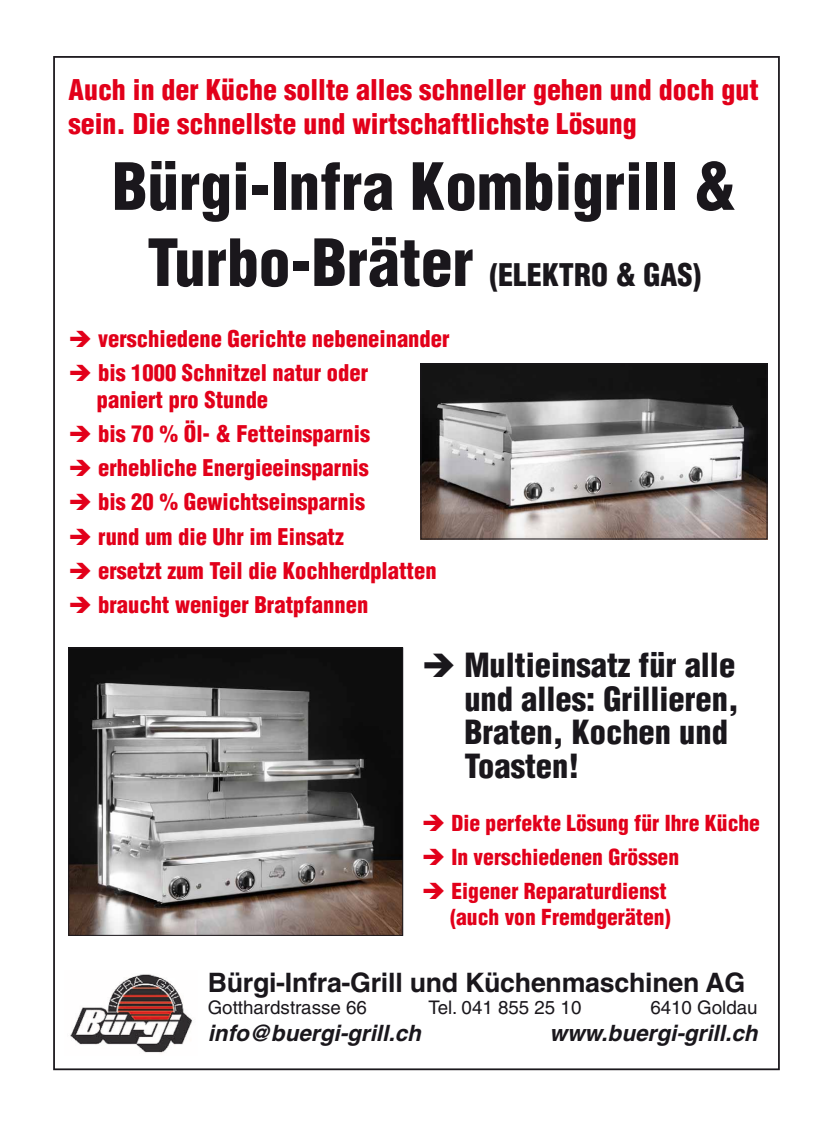
<style>
.page{position:relative;width:833px;height:1134px;background:#fff}
.page>*{position:absolute;margin:0;border:0;box-sizing:border-box;transform-origin:0 0}
.t1{font:900 condensed 63.38px "Helvetica";color:#1a171c}
.t2{font:900 condensed 32.5px/33.8px "Helvetica";color:#1a171c}
.t3{font:900 condensed 30.5px "Helvetica";color:#1a171c}
.t4{font:900 condensed 27.88px/33.5px "Helvetica";color:#e2001a}
.t5{font:700 26.75px "Helvetica";letter-spacing:-.01em;color:#1a171c}
.t6{font:900 condensed 22.5px/27px "Helvetica";color:#e2001a}
.t7{font:italic 700 22.5px "Helvetica";color:#1a171c}
.t8{font:900 condensed 21.62px/25.9px "Helvetica";color:#e2001a;text-align:right}
.t9{font:18.75px "Helvetica";color:#1a171c}
.s1{font-size:63.38px}
</style>
<div class="page">
<img style="left:70px;top:974px;width:123px;height:79px">
<img style="left:422px;top:365px;width:343px;height:172px">
<div style="left:420px;top:363px;width:347px;height:176px;border:1px solid #1a171c"></div>
<img style="left:71px;top:650px;width:330px;height:283px">
<div style="left:69px;top:648px;width:334px;height:287px;border:1px solid #1a171c"></div>
<p class="t4" style="left:69px;top:73px;width:691px">Auch in der Küche sollte alles schneller gehen und doch gut sein. Die schnellste und wirtschaftlichste Lösung</p>
<h1 class="t1" style="left:112px;top:147px;width:625px">Bürgi-Infra Kombigrill &amp;</h1>
<h3 class="t3" style="left:147px;top:256px;width:555px"><span class="s1">Turbo-Bräter</span> (ELEKTRO &amp; GAS)</h3>
<p class="t6" style="left:69px;top:325px;width:382px">➔ verschiedene Gerichte nebeneinander</p>
<p class="t6" style="left:97px;top:359px;width:273px;text-indent:-28px">➔ bis 1000 Schnitzel natur oder paniert pro Stunde</p>
<p class="t6" style="left:69px;top:420px;width:303px">➔ bis 70 % Öl- &amp; Fetteinsparnis</p>
<p class="t6" style="left:69px;top:454px;width:302px">➔ erhebliche Energieeinsparnis</p>
<p class="t6" style="left:69px;top:488px;width:298px">➔ bis 20 % Gewichtseinsparnis</p>
<p class="t6" style="left:69px;top:522px;width:277px">➔ rund um die Uhr im Einsatz</p>
<p class="t6" style="left:69px;top:557px;width:369px">➔ ersetzt zum Teil die Kochherdplatten</p>
<p class="t6" style="left:69px;top:591px;width:301px">➔ braucht weniger Bratpfannen</p>
<h2 class="t2" style="left:464px;top:648px;width:276px;text-indent:-43px">➔ Multieinsatz für alle und alles: Grillieren,<br>Braten, Kochen und<br>Toasten!</h2>
<p class="t8" style="left:422px;top:810px;width:340px">➔ Die perfekte Lösung für Ihre Küche</p>
<p class="t8" style="left:422px;top:844px;width:259px">➔ In verschiedenen Grössen</p>
<p class="t8" style="left:422px;top:878px;width:250px">➔ Eigener Reparaturdienst (auch von Fremdgeräten)</p>
<p class="t5" style="left:208px;top:966px;width:539px">Bürgi-Infra-Grill und Küchenmaschinen AG</p>
<p class="t9" style="left:208px;top:997px;width:161px">Gotthardstrasse 66</p>
<p class="t9" style="left:428px;top:997px;width:154px">Tel. 041 855 25 10</p>
<p class="t9" style="left:650px;top:997px;width:109px">6410 Goldau</p>
<p class="t7" style="left:208px;top:1019px;width:215px">info@buergi-grill.ch</p>
<p class="t7" style="left:549px;top:1019px;width:209px">www.buergi-grill.ch</p>
</div>
